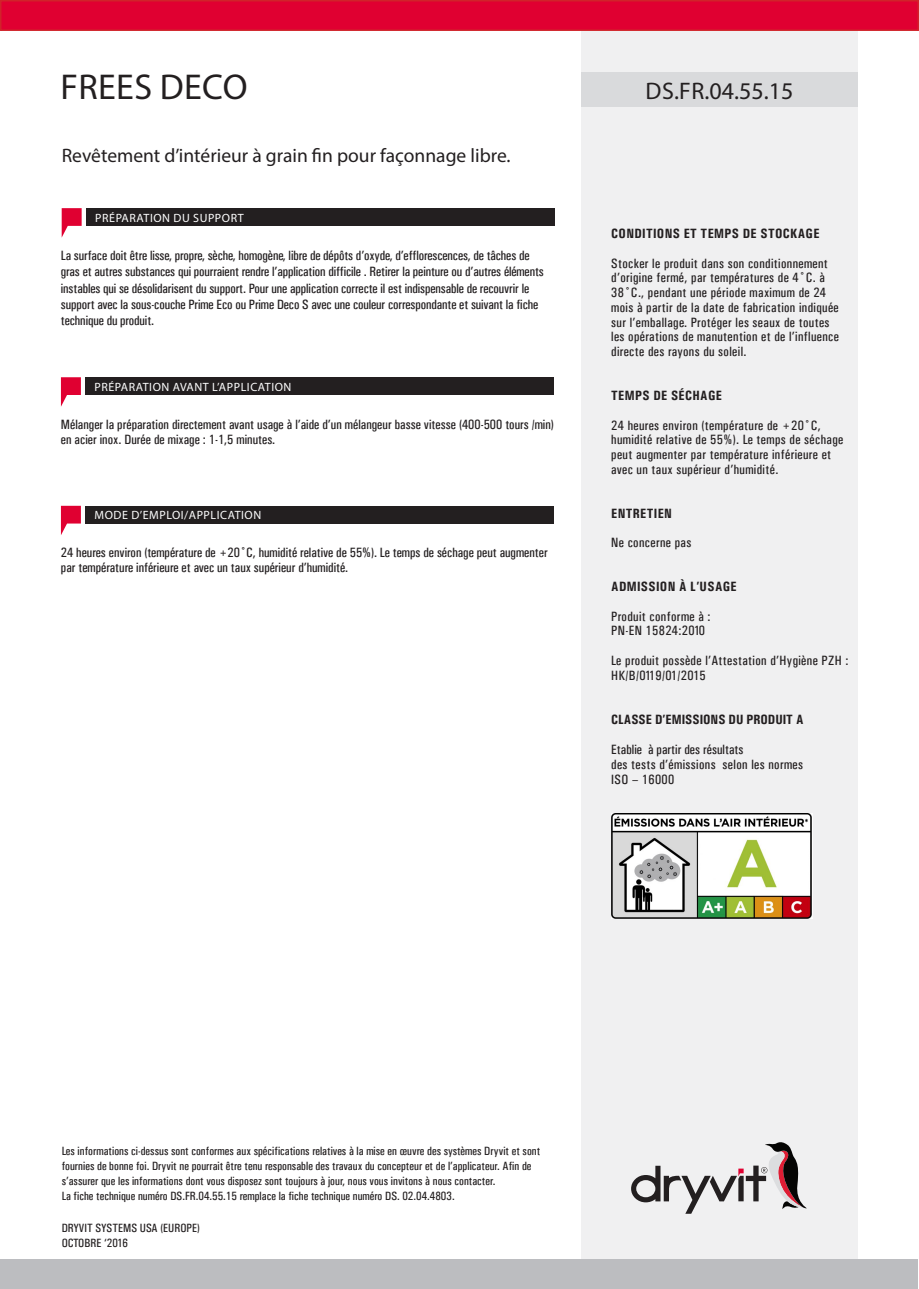
<style>
.page{position:relative;width:919px;height:1289px;background:#fff}
.page>*{position:absolute;margin:0;border:0;box-sizing:border-box;transform-origin:0 0}
.t1{font:36px "Myriad Pro";letter-spacing:.01em;color:#231f20}
.t2{font:24px "Myriad Pro";color:#231f20}
.t3{font:19.5px "Myriad Pro";color:#231f20}
.t4{font:13.5px/16.2px "Univers Condensed";color:#231f20}
.t5{font:13.5px/14.7px "Univers Condensed";letter-spacing:.025em;color:#231f20}
.t6{font:700 13.5px "Univers Condensed";letter-spacing:.025em;color:#231f20}
.t7{font:700 13.5px "Univers Condensed";color:#231f20}
.t8{font:12px/15px "Univers Condensed";color:#231f20}
.t9{font:12px "Myriad Pro";letter-spacing:.045em;color:#fff}
</style>
<div class="page">
<div style="left:581px;top:1px;width:277px;height:1287px;background:#f0f0f1"></div>
<div style="left:1px;top:1px;width:917px;height:29px;background:#e00031"></div>
<div style="left:0;top:0;width:918px;height:31px;border:2px solid #d1232a"></div>
<div style="left:1px;top:1258px;width:917px;height:30px;background:#bcbdc0"></div>
<div style="left:581px;top:72px;width:277px;height:35px;background:#d9dadc"></div>
<img style="left:611px;top:813px;width:201px;height:105px">
<div style="left:86px;top:208px;width:469px;height:18px;background:#231f20"></div>
<svg style="left:62px;top:208px;width:20px;height:29px"></svg>
<div style="left:85px;top:377px;width:469px;height:18px;background:#231f20"></div>
<svg style="left:61px;top:377px;width:20px;height:30px"></svg>
<div style="left:85px;top:506px;width:469px;height:17px;background:#231f20"></div>
<svg style="left:61px;top:506px;width:20px;height:29px"></svg>
<svg style="left:631px;top:1142px;width:175px;height:71px"></svg>
<p class="t1" style="left:61px;top:65px;width:188px">FREES DECO</p>
<p class="t3" style="left:62px;top:143px;width:450px">Revêtement d’intérieur à grain fin pour façonnage libre.</p>
<p class="t9" style="left:95px;top:210px;width:150px">PRÉPARATION DU SUPPORT</p>
<p class="t4" style="left:61px;top:247px;width:484px">La surface doit être lisse, propre, sèche, homogène, libre de dépôts d’oxyde, d’efflorescences, de tâches de gras et autres substances qui pourraient rendre l’application difficile . Retirer la peinture ou d’autres éléments instables qui se désolidarisent du support. Pour une application correcte il est indispensable de recouvrir le support avec la sous-couche Prime Eco ou Prime Deco S avec une couleur correspondante et suivant la fiche technique du produit.</p>
<p class="t9" style="left:95px;top:379px;width:198px">PRÉPARATION AVANT L’APPLICATION</p>
<p class="t4" style="left:61px;top:417px;width:494px;line-height:15px">Mélanger la préparation directement avant usage à l’aide d’un mélangeur basse vitesse (400-500 tours /min) en acier inox. Durée de mixage : 1-1,5 minutes.</p>
<p class="t9" style="left:95px;top:507px;width:168px">MODE D’EMPLOI/APPLICATION</p>
<p class="t4" style="left:61px;top:545px;width:488px;line-height:15px">24 heures environ (température de +20˚C, humidité relative de 55%). Le temps de séchage peut augmenter par température inférieure et avec un taux supérieur d’humidité.</p>
<p class="t2" style="left:645px;top:76px;width:149px">DS.FR.04.55.15</p>
<p class="t6" style="left:611px;top:225px;width:210px">CONDITIONS ET TEMPS DE STOCKAGE</p>
<p class="t5" style="left:611px;top:256px;width:229px">Stocker le produit dans son conditionnement d’origine fermé, par températures de 4˚C. à 38˚C., pendant une période maximum de 24 mois à partir de la date de fabrication indiquée sur l’emballage. Protéger les seaux de toutes les opérations de manutention et de l’influence directe des rayons du soleil.</p>
<p class="t6" style="left:611px;top:387px;width:112px">TEMPS DE SÉCHAGE</p>
<p class="t5" style="left:611px;top:417px;width:234px">24 heures environ (température de +20˚C, humidité relative de 55%). Le temps de séchage peut augmenter par température inférieure et avec un taux supérieur d’humidité.</p>
<p class="t6" style="left:611px;top:505px;width:62px">ENTRETIEN</p>
<p class="t5" style="left:611px;top:535px;width:82px">Ne concerne pas</p>
<p class="t6" style="left:611px;top:578px;width:127px">ADMISSION À L’USAGE</p>
<p class="t5" style="left:611px;top:608px;width:101px">Produit conforme à :</p>
<p class="t5" style="left:611px;top:623px;width:95px">PN-EN 15824:2010</p>
<p class="t5" style="left:611px;top:653px;width:238px">Le produit possède l’Attestation d’Hygiène PZH :</p>
<p class="t4" style="left:611px;top:667px;width:96px">HK/B/0119/01/2015</p>
<p class="t7" style="left:611px;top:711px;width:194px">CLASSE D’EMISSIONS DU PRODUIT A</p>
<p class="t4" style="left:611px;top:741px;width:134px">Etablie à partir des résultats</p>
<p class="t5" style="left:611px;top:757px;width:193px">des tests d’émissions selon les normes</p>
<p class="t5" style="left:611px;top:772px;width:65px">ISO – 16000</p>
<p class="t8" style="left:62px;top:1143px;width:480px">Les informations ci-dessus sont conformes aux spécifications relatives à la mise en œuvre des systèmes Dryvit et sont fournies de bonne foi. Dryvit ne pourrait être tenu responsable des travaux du concepteur et de l’applicateur. Afin de s’assurer que les informations dont vous disposez sont toujours à jour, nous vous invitons à nous contacter.</p>
<p class="t8" style="left:62px;top:1188px;width:394px">La fiche technique numéro DS.FR.04.55.15 remplace la fiche technique numéro DS. 02.04.4803.</p>
<p class="t8" style="left:62px;top:1220px;width:140px">DRYVIT SYSTEMS USA (EUROPE)</p>
<p class="t8" style="left:62px;top:1235px;width:68px">OCTOBRE ‘2016</p>
</div>
